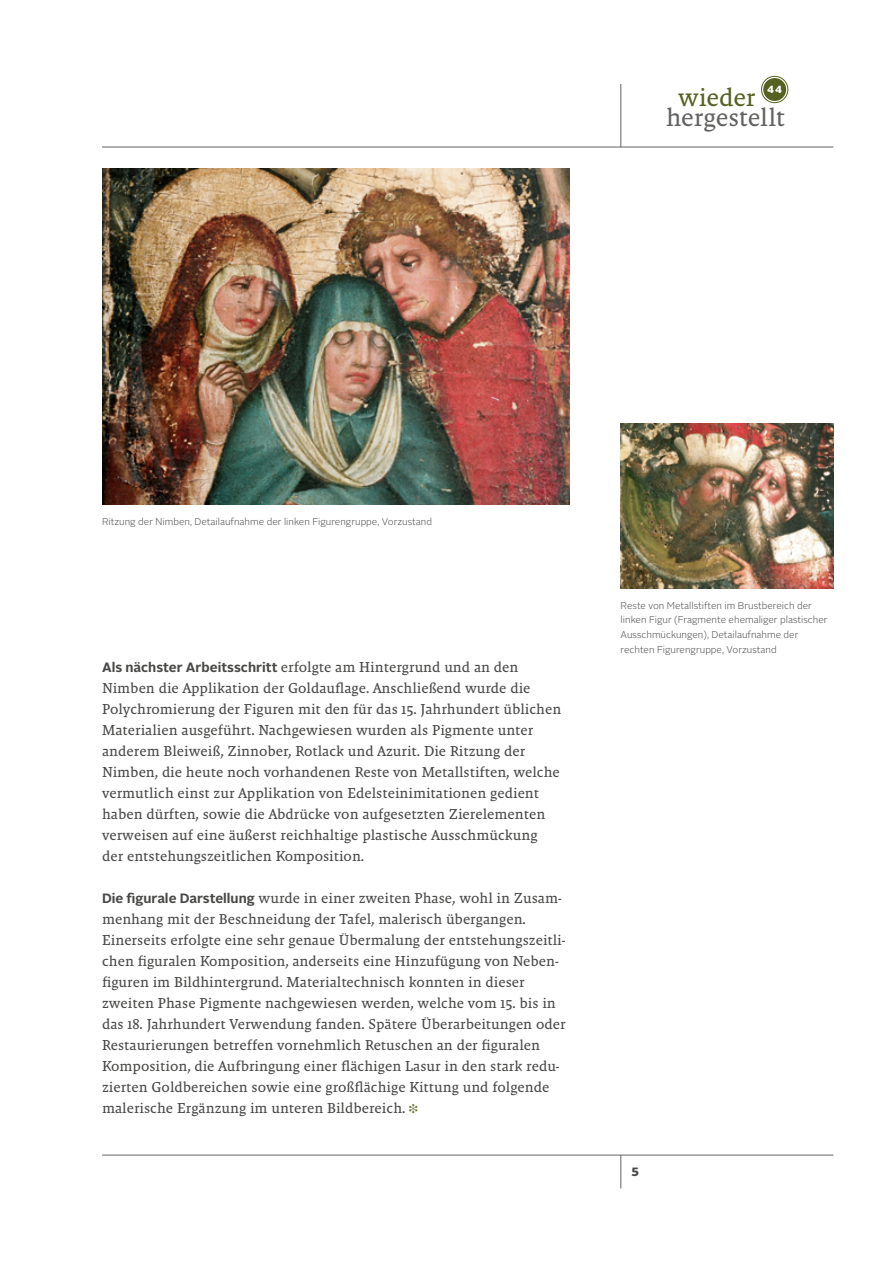
<style>
.page{position:relative;width:893px;height:1263px;background:#fff}
.page>*{position:absolute;margin:0;border:0;box-sizing:border-box;transform-origin:0 0}
.t1{font:25.65px "Malaga OT";letter-spacing:-.01em;color:#626261}
.t2{font:25.65px "Malaga OT";letter-spacing:-.015em;color:#556121}
.t3{font:14.7px/21px "Malaga OT";color:#484847}
.t4{font:900 12px "Alright Sans";color:#484847}
.t5{font:900 10.35px "Alright Sans";color:#fff}
.t6{font:300 9.75px/14.7px "Alright Sans";color:#484847}
.s1{font-family:"Alright Sans";font-weight:700;font-size:13.5px}
.s2{color:#6b743a}
</style>
<div class="page">
<hr style="left:102px;top:147px;width:731px;height:1px;background:#626261">
<hr style="left:102px;top:1155px;width:731px;height:1px;background:#626261">
<div style="left:763px;top:78px;width:23px;height:23px;background:#556121;border-radius:50%"></div>
<div style="left:761px;top:76px;width:27px;height:27px;border:1px solid #556121;border-radius:50%"></div>
<hr style="left:621px;top:84px;width:1px;height:63px;background:#626261">
<hr style="left:621px;top:1155px;width:1px;height:33px;background:#626261">
<img style="left:621px;top:423px;width:212px;height:165px">
<img style="left:102px;top:168px;width:468px;height:336px">
<h1 class="t2" style="left:678px;top:83px;width:79px">wieder</h1>
<p class="t5" style="left:767px;top:82px;width:16px">44</p>
<h1 class="t1" style="left:666px;top:103px;width:120px">hergestellt</h1>
<p class="t6" style="left:102px;top:514px;width:332px">Ritzung der Nimben, Detailaufnahme der linken Figurengruppe, Vorzustand</p>
<p class="t3" style="left:102px;top:656px;width:461px"><span class="s1">Als nächster Arbeitsschritt</span> erfolgte am Hintergrund und an den Nimben die Applikation der Goldauflage. Anschließend wurde die Polychromierung der Figuren mit den für das 15. Jahrhundert üblichen Materialien ausgeführt. Nachgewiesen wurden als Pigmente unter anderem Bleiweiß, Zinnober, Rotlack und Azurit. Die Ritzung der Nimben, die heute noch vorhandenen Reste von Metallstiften, welche vermutlich einst zur Applikation von Edelsteinimitationen gedient haben dürften, sowie die Abdrücke von aufgesetzten Zierelementen verweisen auf eine äußerst reichhaltige plastische Ausschmückung der entstehungszeitlichen Komposition.</p>
<p class="t3" style="left:102px;top:887px;width:465px"><span class="s1">Die figurale Darstellung</span> wurde in einer zweiten Phase, wohl in Zusam&shy;menhang mit der Beschneidung der Tafel, malerisch übergangen.<br>Einerseits erfolgte eine sehr genaue Übermalung der entstehungszeitli&shy;chen figuralen Komposition, anderseits eine Hinzufügung von Neben&shy;figuren im Bildhintergrund. Materialtechnisch konnten in dieser zweiten Phase Pigmente nachgewiesen werden, welche vom 15. bis in das 18. Jahrhundert Verwendung fanden. Spätere Überarbeitungen oder Restaurierungen betreffen vornehmlich Retuschen an der figuralen Komposition, die Aufbringung einer flächigen Lasur in den stark redu&shy;zierten Goldbereichen sowie eine großflächige Kittung und folgende malerische Ergänzung im unteren Bildbereich. <span class="s2">❉</span></p>
<p class="t6" style="left:621px;top:598px;width:208px">Reste von Metallstiften im Brustbereich der linken Figur (Fragmente ehemaliger plastischer Ausschmückungen), Detailaufnahme der rechten Figurengruppe, Vorzustand</p>
<p class="t4" style="left:631px;top:1163px;width:9px">5</p>
</div>
